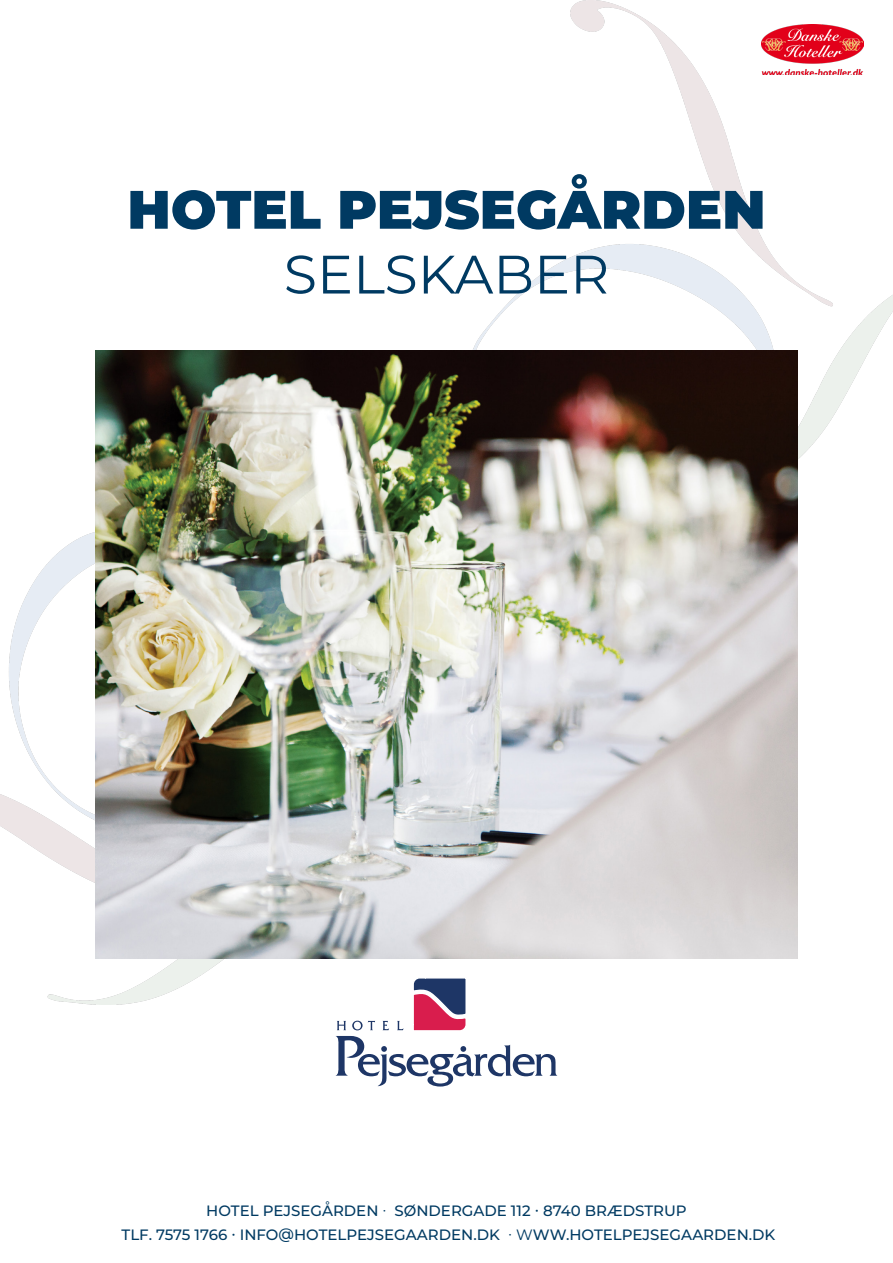
<style>
.page{position:relative;width:893px;height:1263px;background:#fff}
.page>*{position:absolute;margin:0;border:0;box-sizing:border-box;transform-origin:0 0}
.t1{font:900 54px "Montserrat";color:#003a62}
.t2{font:54px "Montserrat";color:#003a62}
.t3{font:500 15px/24px "Montserrat";color:#003a62;text-align:center}
.s1{font-weight:400}
</style>
<div class="page">
<img style="left:0;top:459px;width:224px;height:545px">
<img style="left:470px;top:0;width:423px;height:511px">
<svg style="left:336px;top:978px;width:221px;height:108px"></svg>
<img style="left:761px;top:25px;width:102px;height:49px">
<img style="left:96px;top:351px;width:701px;height:608px">
<h1 class="t1" style="left:127px;top:169px;width:640px">HOTEL PEJSEGÅRDEN</h1>
<h1 class="t2" style="left:284px;top:237px;width:327px">SELSKABER</h1>
<p class="t3" style="left:122px;top:1198px;width:655px">HOTEL PEJSEGÅRDEN <span class="s1">·</span> SØNDERGADE 112 · 8740 BRÆDSTRUP<br>TLF. 7575 1766 · INFO@HOTELPEJSEGAARDEN.DK <span class="s1">· W</span>WW.HOTELPEJSEGAARDEN.DK</p>
</div>
